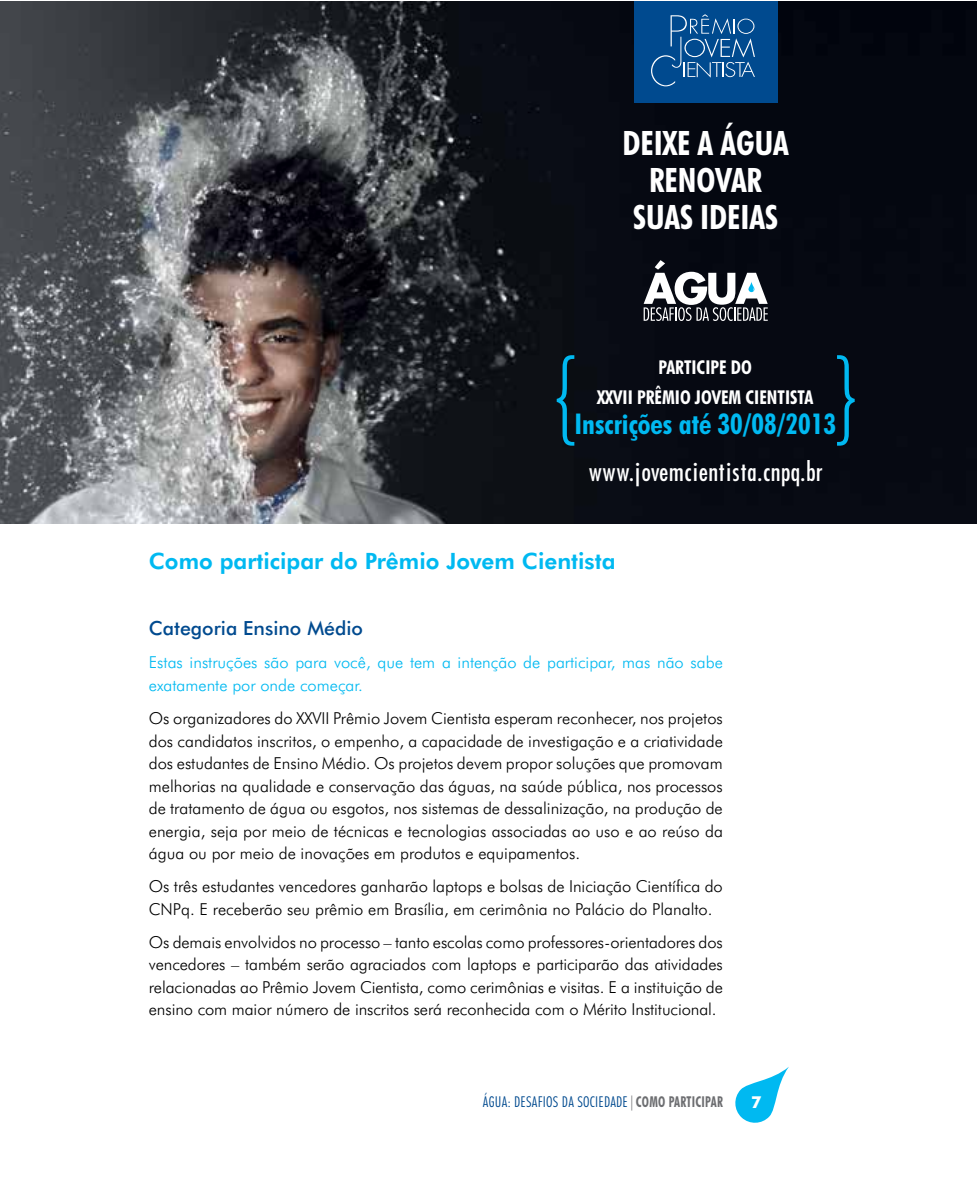
<style>
.page{position:relative;width:978px;height:1191px;background:#fff}
.page>*{position:absolute;margin:0;border:0;box-sizing:border-box;transform-origin:0 0}
.t1{font:700 condensed 33.75px/36.8px "Futura BT";letter-spacing:-.005em;color:#fff;text-align:center}
.t2{font:700 condensed 28.65px "Futura BT";color:#00b9f1}
.t3{font:24.15px "Futura Cond Demi";color:#fff}
.t4{font:800 22.5px "Futura BT";color:#00b9f1}
.t5{font:500 19.5px "Futura BT";color:#004a8f}
.t6{font:700 condensed 19.05px/29.8px "Futura BT";color:#fff;text-align:center}
.t7{font:300 16.5px/22.5px "Futura BT";color:#000;text-align:justify}
.t8{font:300 16.5px/22.5px "Futura BT";color:#00b9f1}
.t9{font:700 16.5px "Futura BT";color:#fff}
.t10{font:300 condensed 15px "Futura BT";letter-spacing:.02em;color:#004a8f}
.s1{color:#6d6e71}
.s2{font-weight:700;color:#6d6e71}
</style>
<div class="page">
<img style="left:0;top:1px;width:976px;height:522px">
<svg style="left:557px;top:355px;width:17px;height:91px;background:#083e51"></svg>
<svg style="left:837px;top:355px;width:18px;height:91px;background:#04384d"></svg>
<div style="left:634px;top:1px;width:143px;height:101px;background:#004a8f"></div>
<svg style="left:651px;top:14px;width:104px;height:72px"></svg>
<svg style="left:644px;top:260px;width:124px;height:61px"></svg>
<svg style="left:735px;top:1067px;width:54px;height:56px"></svg>
<h1 class="t1" style="left:623px;top:125px;width:168px">DEIXE A ÁGUA<br>RENOVAR<br>SUAS IDEIAS</h1>
<p class="t6" style="left:597px;top:352px;width:218px">PARTICIPE DO<br>XXVII PRÊMIO JOVEM CIENTISTA</p>
<h2 class="t2" style="left:574px;top:406px;width:263px">Inscrições até 30/08/2013</h2>
<h3 class="t3" style="left:588px;top:456px;width:236px">www.jovemcientista.cnpq.br</h3>
<h3 class="t4" style="left:149px;top:547px;width:468px">Como participar do Prêmio Jovem Cientista</h3>
<p class="t5" style="left:149px;top:616px;width:216px">Categoria Ensino Médio</p>
<p class="t8" style="left:149px;top:651px;width:576px">Estas instruções são para você, que tem a intenção de participar, mas não sabe exatamente por onde começar.</p>
<p class="t7" style="left:149px;top:706px;width:576px">Os organizadores do XXVII Prêmio Jovem Cientista esperam reconhecer, nos projetos dos candidatos inscritos, o empenho, a capacidade de investigação e a criatividade dos estudantes de Ensino Médio. Os projetos devem propor soluções que promovam melhorias na qualidade e conservação das águas, na saúde pública, nos processos de tratamento de água ou esgotos, nos sistemas de dessalinização, na produção de energia, seja por meio de técnicas e tecnologias associadas ao uso e ao reúso da água ou por meio de inovações em produtos e equipamentos.</p>
<p class="t7" style="left:149px;top:875px;width:575px">Os três estudantes vencedores ganharão laptops e bolsas de Iniciação Científica do<br>CNPq. E receberão seu prêmio em Brasília, em cerimônia no Palácio do Planalto.</p>
<p class="t7" style="left:149px;top:930px;width:576px">Os demais envolvidos no processo – tanto escolas como professores-orientadores dos vencedores – também serão agraciados com laptops e participarão das atividades relacionadas ao Prêmio Jovem Cientista, como cerimônias e visitas. E a instituição de ensino com maior número de inscritos será reconhecida com o Mérito Institucional.</p>
<p class="t10" style="left:483px;top:1092px;width:241px">ÁGUA: DESAFIOS DA SOCIEDADE<span class="s1">|</span><span class="s2">COMO PARTICIPAR</span></p>
<p class="t9" style="left:751px;top:1092px;width:12px">7</p>
</div>
